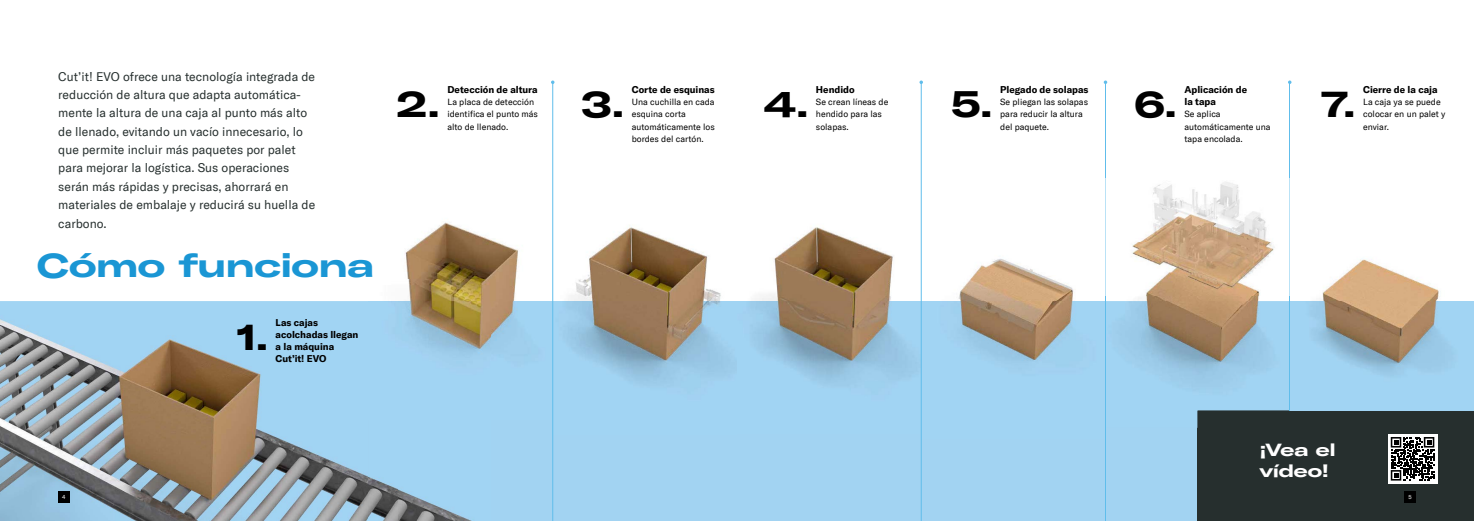
<style>
.page{position:relative;width:1474px;height:521px;background:#fff}
.page>*{position:absolute;margin:0;border:0;box-sizing:border-box;transform-origin:0 0}
.t1{font:700 expanded 36.75px "GT America";color:#000}
.t2{font:700 expanded 33.25px "GT America";letter-spacing:-.02em;color:#1a96d4}
.t3{font:700 expanded 17.5px/21px "GT America";letter-spacing:-.015em;color:#fff}
.t4{font:12.25px/18.4px "GT America";color:#262f2e}
.t5{font:700 9.62px/12.2px "GT America";color:#000}
.t6{font:8.75px/12.2px "GT America";color:#000}
.t7{font:5.77px "GT America";color:#fff}
</style>
<div class="page">
<div style="left:0;top:301px;width:1473px;height:220px;background:#a2d3f2"></div>
<div style="left:1197px;top:411px;width:276px;height:110px;background:#262f2e"></div>
<img style="left:405px;top:150px;width:488px;height:151px">
<img style="left:491px;top:301px;width:23px;height:40px">
<img style="left:553px;top:301px;width:355px;height:133px">
<img style="left:921px;top:155px;width:152px;height:283px">
<img style="left:1130px;top:182px;width:159px;height:229px">
<img style="left:1197px;top:411px;width:1px;height:17px">
<img style="left:1316px;top:259px;width:126px;height:114px">
<img style="left:0;top:319px;width:368px;height:202px">
<img style="left:368px;top:477px;width:30px;height:44px">
<img style="left:398px;top:489px;width:74px;height:32px">
<img style="left:405px;top:279px;width:86px;height:74px">
<hr style="left:552px;top:82px;width:1px;height:439px;background:#60bdeb">
<hr style="left:920px;top:82px;width:1px;height:439px;background:#60bdeb">
<svg style="left:919px;top:80px;width:4px;height:4px"></svg>
<hr style="left:1105px;top:82px;width:1px;height:439px;background:#60bdeb">
<svg style="left:1103px;top:80px;width:4px;height:4px"></svg>
<hr style="left:1289px;top:82px;width:1px;height:329px;background:#60bdeb">
<svg style="left:1388px;top:434px;width:49px;height:49px"></svg>
<svg style="left:1390px;top:437px;width:44px;height:43px;background:#5e5e5e"></svg>
<div style="left:58px;top:491px;width:11px;height:11px;background:#000"></div>
<div style="left:1404px;top:491px;width:11px;height:11px;background:#000"></div>
<p class="t4" style="left:58px;top:67px;width:258px">Cut’it! EVO ofrece una tecnología integrada de reducción de altura que adapta automática&shy;mente la altura de una caja al punto más alto de llenado, evitando un vacío innecesario, lo que permite incluir más paquetes por palet para mejorar la logística. Sus operaciones serán más rápidas y precisas, ahorrará en materiales de embalaje y reducirá su huella de carbono.</p>
<h2 class="t2" style="left:37px;top:244px;width:339px">Cómo funciona</h2>
<h1 class="t1" style="left:237px;top:314px;width:33px">1.</h1>
<p class="t5" style="left:276px;top:316px;width:84px">Las cajas acolchadas llegan a la máquina<br>Cut’it! EVO</p>
<h1 class="t1" style="left:396px;top:81px;width:45px">2.</h1>
<p class="t5" style="left:447px;top:83px;width:92px">Detección de altura</p>
<p class="t6" style="left:447px;top:96px;width:92px">La placa de detección identifica el punto más alto de llenado.</p>
<h1 class="t1" style="left:581px;top:81px;width:44px">3.</h1>
<p class="t5" style="left:631px;top:83px;width:84px">Corte de esquinas</p>
<p class="t6" style="left:631px;top:96px;width:84px">Una cuchilla en cada esquina corta automáticamente los bordes del cartón.</p>
<h1 class="t1" style="left:763px;top:81px;width:46px">4.</h1>
<p class="t5" style="left:816px;top:83px;width:40px">Hendido</p>
<p class="t6" style="left:816px;top:96px;width:74px">Se crean líneas de hendido para las solapas.</p>
<h1 class="t1" style="left:950px;top:81px;width:43px">5.</h1>
<p class="t5" style="left:1000px;top:83px;width:90px">Plegado de solapas</p>
<p class="t6" style="left:1000px;top:96px;width:89px">Se pliegan las solapas para reducir la altura del paquete.</p>
<h1 class="t1" style="left:1134px;top:81px;width:44px">6.</h1>
<p class="t5" style="left:1184px;top:83px;width:64px">Aplicación de la tapa</p>
<p class="t6" style="left:1184px;top:108px;width:88px">Se aplica automáticamente una tapa encolada.</p>
<h1 class="t1" style="left:1321px;top:81px;width:36px">7.</h1>
<p class="t5" style="left:1363px;top:83px;width:76px">Cierre de la caja</p>
<p class="t6" style="left:1363px;top:96px;width:84px">La caja ya se puede colocar en un palet y enviar.</p>
<h3 class="t3" style="left:1259px;top:439px;width:78px">¡Vea el vídeo!</h3>
<p class="t7" style="left:62px;top:493px;width:5px">4</p>
<p class="t7" style="left:1408px;top:493px;width:5px">5</p>
</div>
